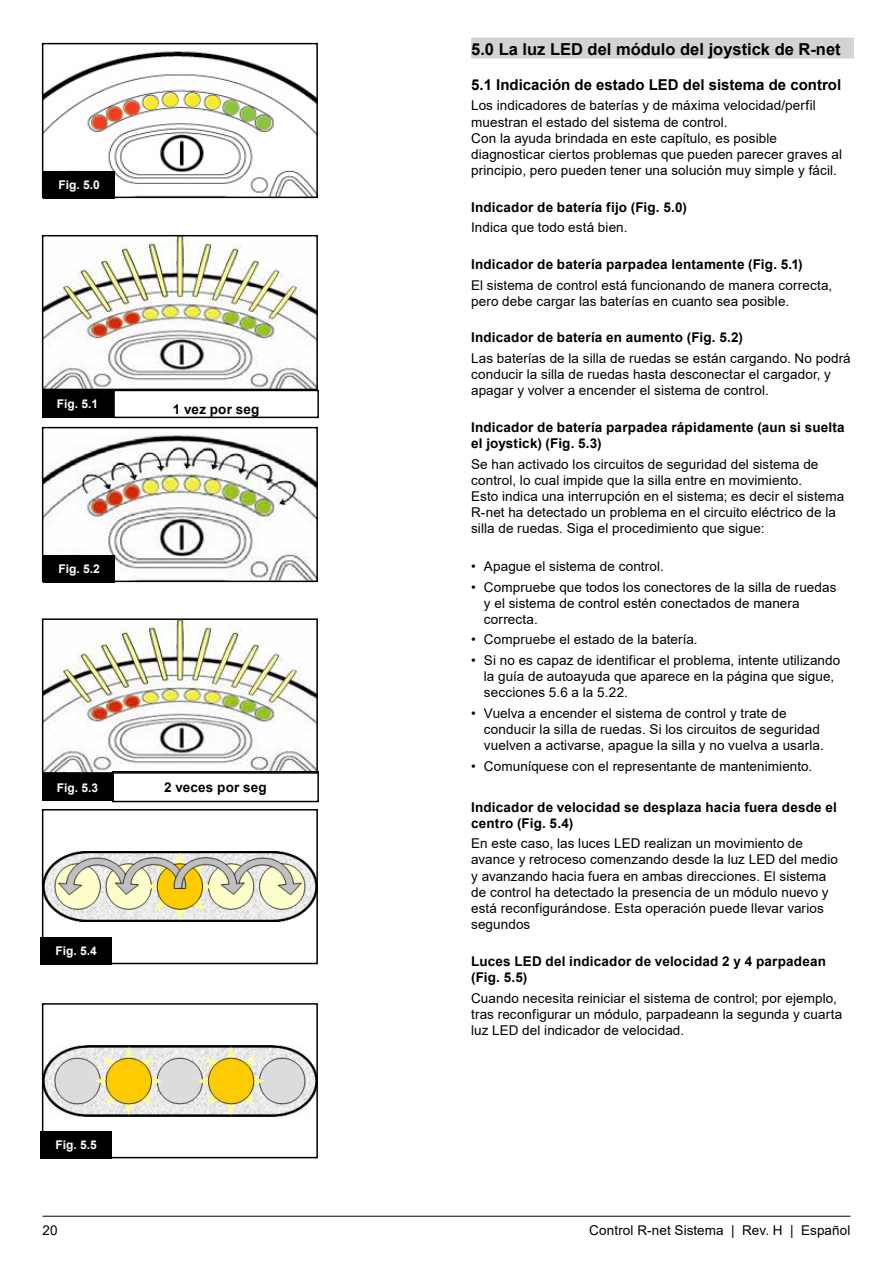
<style>
.page{position:relative;width:893px;height:1263px;background:#fff}
.page>*{position:absolute;margin:0;border:0;box-sizing:border-box;transform-origin:0 0}
.t1{font:700 16.5px "Arial";color:#000}
.t2{font:700 15px "Arial";color:#000}
.t3{font:13.5px/16.2px "Arial";letter-spacing:.005em;color:#000}
.t4{font:700 13.5px/16.2px "Arial";letter-spacing:.015em;color:#000}
.t5{font:700 12px "Arial";color:#fff}
</style>
<div class="page">
<hr style="left:43px;top:1216px;width:807px;height:1px;background:#000">
<div style="left:471px;top:38px;width:383px;height:21px;background:#d1d3d4"></div>
<img style="left:45px;top:51px;width:270px;height:144px">
<div style="left:42px;top:43px;width:276px;height:155px;border:2px solid #000"></div>
<div style="left:42px;top:390px;width:71px;height:27px;background:#000"></div>
<img style="left:45px;top:238px;width:270px;height:149px">
<div style="left:42px;top:235px;width:276px;height:155px;border:2px solid #000"></div>
<img style="left:45px;top:435px;width:270px;height:144px">
<div style="left:42px;top:427px;width:276px;height:155px;border:2px solid #000"></div>
<div style="left:42px;top:774px;width:71px;height:27px;background:#000"></div>
<img style="left:45px;top:621px;width:270px;height:150px">
<div style="left:42px;top:618px;width:276px;height:156px;border:2px solid #000"></div>
<div style="left:40px;top:937px;width:72px;height:27px;background:#000"></div>
<img style="left:45px;top:851px;width:270px;height:71px">
<div style="left:42px;top:809px;width:276px;height:155px;border:2px solid #000"></div>
<div style="left:40px;top:1131px;width:72px;height:27px;background:#000"></div>
<img style="left:45px;top:1045px;width:270px;height:71px">
<div style="left:42px;top:1003px;width:276px;height:155px;border:2px solid #000"></div>
<div style="left:113px;top:390px;width:206px;height:28px;border:2px solid #000"></div>
<div style="left:112px;top:771px;width:207px;height:31px;border:2px solid #000"></div>
<div style="left:43px;top:555px;width:72px;height:27px;background:#000"></div>
<div style="left:43px;top:171px;width:72px;height:27px;background:#000"></div>
<p class="t5" style="left:58px;top:176px;width:43px">Fig. 5.0</p>
<p class="t5" style="left:57px;top:395px;width:43px">Fig. 5.1</p>
<p class="t5" style="left:58px;top:560px;width:43px">Fig. 5.2</p>
<p class="t4" style="left:173px;top:401px;width:88px">1 vez por seg</p>
<p class="t5" style="left:57px;top:779px;width:43px">Fig. 5.3</p>
<p class="t5" style="left:55px;top:942px;width:43px">Fig. 5.4</p>
<p class="t4" style="left:164px;top:779px;width:104px">2 veces por seg</p>
<p class="t5" style="left:55px;top:1136px;width:43px">Fig. 5.5</p>
<p class="t1" style="left:471px;top:37px;width:371px">5.0 La luz LED del módulo del joystick de R-net</p>
<p class="t2" style="left:471px;top:74px;width:372px">5.1 Indicación de estado LED del sistema de control</p>
<p class="t3" style="left:471px;top:98px;width:372px">Los indicadores de baterías y de máxima velocidad/perfil muestran el estado del sistema de control.<br>Con la ayuda brindada en este capítulo, es posible diagnosticar ciertos problemas que pueden parecer graves al principio, pero pueden tener una solución muy simple y fácil.</p>
<p class="t4" style="left:471px;top:199px;width:217px">Indicador de batería fijo (Fig. 5.0)</p>
<p class="t3" style="left:471px;top:219px;width:158px">Indica que todo está bien.</p>
<p class="t4" style="left:471px;top:256px;width:333px">Indicador de batería parpadea lentamente (Fig. 5.1)</p>
<p class="t3" style="left:471px;top:277px;width:363px">El sistema de control está funcionando de manera correcta, pero debe cargar las baterías en cuanto sea posible.</p>
<p class="t4" style="left:471px;top:330px;width:273px">Indicador de batería en aumento (Fig. 5.2)</p>
<p class="t3" style="left:471px;top:350px;width:381px">Las baterías de la silla de ruedas se están cargando. No podrá conducir la silla de ruedas hasta desconectar el cargador, y apagar y volver a encender el sistema de control.</p>
<p class="t4" style="left:471px;top:419px;width:375px">Indicador de batería parpadea rápidamente (aun si suelta el joystick) (Fig. 5.3)</p>
<p class="t3" style="left:471px;top:456px;width:375px">Se han activado los circuitos de seguridad del sistema de control, lo cual impide que la silla entre en movimiento.<br>Esto indica una interrupción en el sistema; es decir el sistema R-net ha detectado un problema en el circuito eléctrico de la silla de ruedas. Siga el procedimiento que sigue:</p>
<p class="t3" style="left:471px;top:558px;width:194px">• Apague el sistema de control.</p>
<p class="t3" style="left:484px;top:579px;width:354px;text-indent:-13px">• Compruebe que todos los conectores de la silla de ruedas y el sistema de control estén conectados de manera correcta.</p>
<p class="t3" style="left:471px;top:631px;width:228px">• Compruebe el estado de la batería.</p>
<p class="t3" style="left:484px;top:652px;width:358px;text-indent:-13px">• Si no es capaz de identificar el problema, intente utilizando la guía de autoayuda que aparece en la página que sigue, secciones 5.6 a la 5.22.</p>
<p class="t3" style="left:484px;top:705px;width:341px;text-indent:-13px">• Vuelva a encender el sistema de control y trate de conducir la silla de ruedas. Si los circuitos de seguridad vuelven a activarse, apague la silla y no vuelva a usarla.</p>
<p class="t3" style="left:471px;top:758px;width:343px">• Comuníquese con el representante de mantenimiento.</p>
<p class="t4" style="left:471px;top:799px;width:367px">Indicador de velocidad se desplaza hacia fuera desde el centro (Fig. 5.4)</p>
<p class="t3" style="left:471px;top:835px;width:368px">En este caso, las luces LED realizan un movimiento de avance y retroceso comenzando desde la luz LED del medio y avanzando hacia fuera en ambas direcciones. El sistema de control ha detectado la presencia de un módulo nuevo y está reconfigurándose. Esta operación puede llevar varios segundos</p>
<p class="t4" style="left:471px;top:953px;width:356px">Luces LED del indicador de velocidad 2 y 4 parpadean (Fig. 5.5)</p>
<p class="t3" style="left:471px;top:989px;width:373px">Cuando necesita reiniciar el sistema de control; por ejemplo, tras reconfigurar un módulo, parpadeann la segunda y cuarta luz LED del indicador de velocidad.</p>
<p class="t3" style="left:43px;top:1221px;width:17px">20</p>
<p class="t3" style="left:589px;top:1221px;width:263px">Control R-net Sistema | Rev. H | Español</p>
</div>
